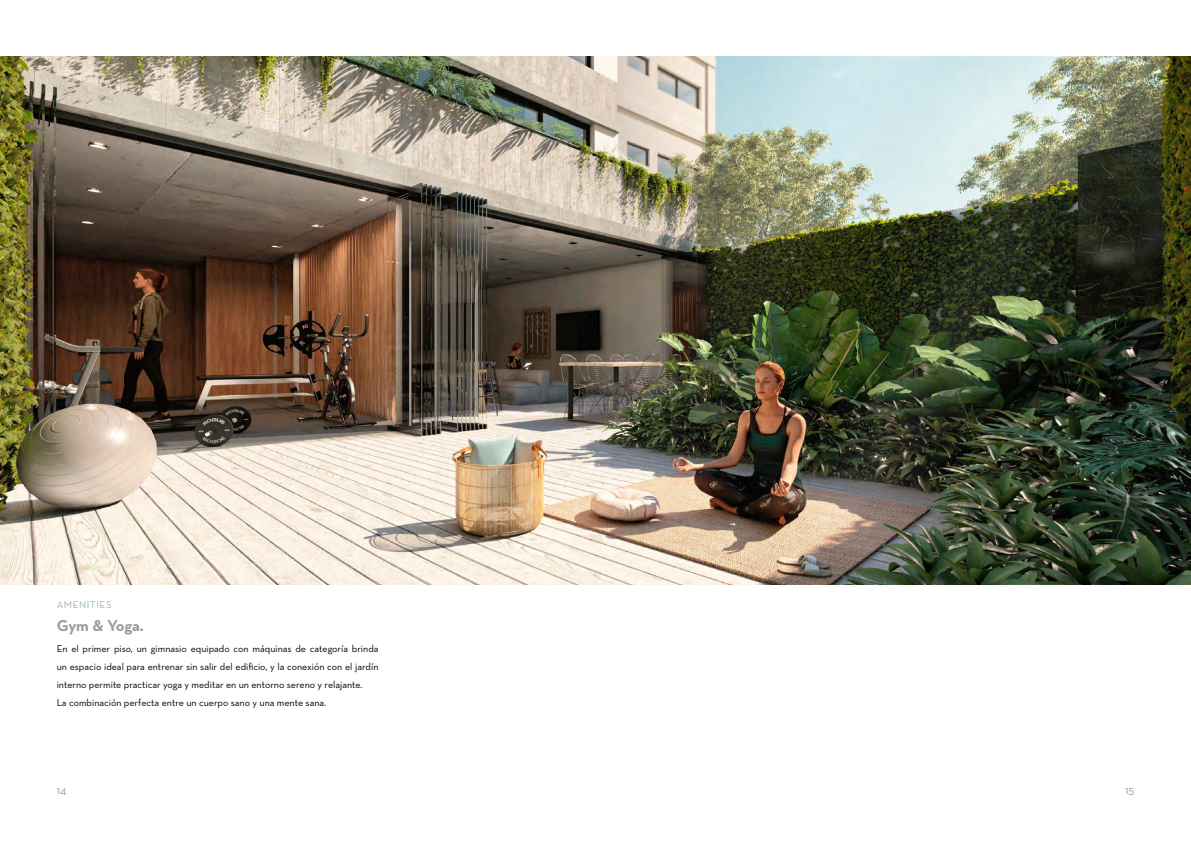
<style>
.page{position:relative;width:1191px;height:842px;background:#fff}
.page>*{position:absolute;margin:0;border:0;box-sizing:border-box;transform-origin:0 0}
.t1{font:700 16px "Neutra Text";letter-spacing:-.01em;color:#9d9d9c}
.t2{font:12px "Neutra Text";color:#9d9d9c}
.t3{font:10px/18px "Neutra Text";color:#000}
.t4{font:10px "Neutra Text";letter-spacing:.06em;color:#96acb9}
</style>
<div class="page">
<img style="left:0;top:57px;width:1191px;height:527px">
<p class="t4" style="left:57px;top:598px;width:56px">AMENITIES</p>
<h1 class="t1" style="left:57px;top:616px;width:89px">Gym &amp; Yoga.</h1>
<p class="t3" style="left:57px;top:639px;width:323px">En el primer piso, un gimnasio equipado con máquinas de categoría brinda un espacio ideal para entrenar sin salir del edificio, y la conexión con el jardín interno permite practicar yoga y meditar en un entorno sereno y relajante.<br>La combinación perfecta entre un cuerpo sano y una mente sana.</p>
<p class="t2" style="left:57px;top:782px;width:11px">14</p>
<p class="t2" style="left:1125px;top:782px;width:11px">15</p>
</div>
